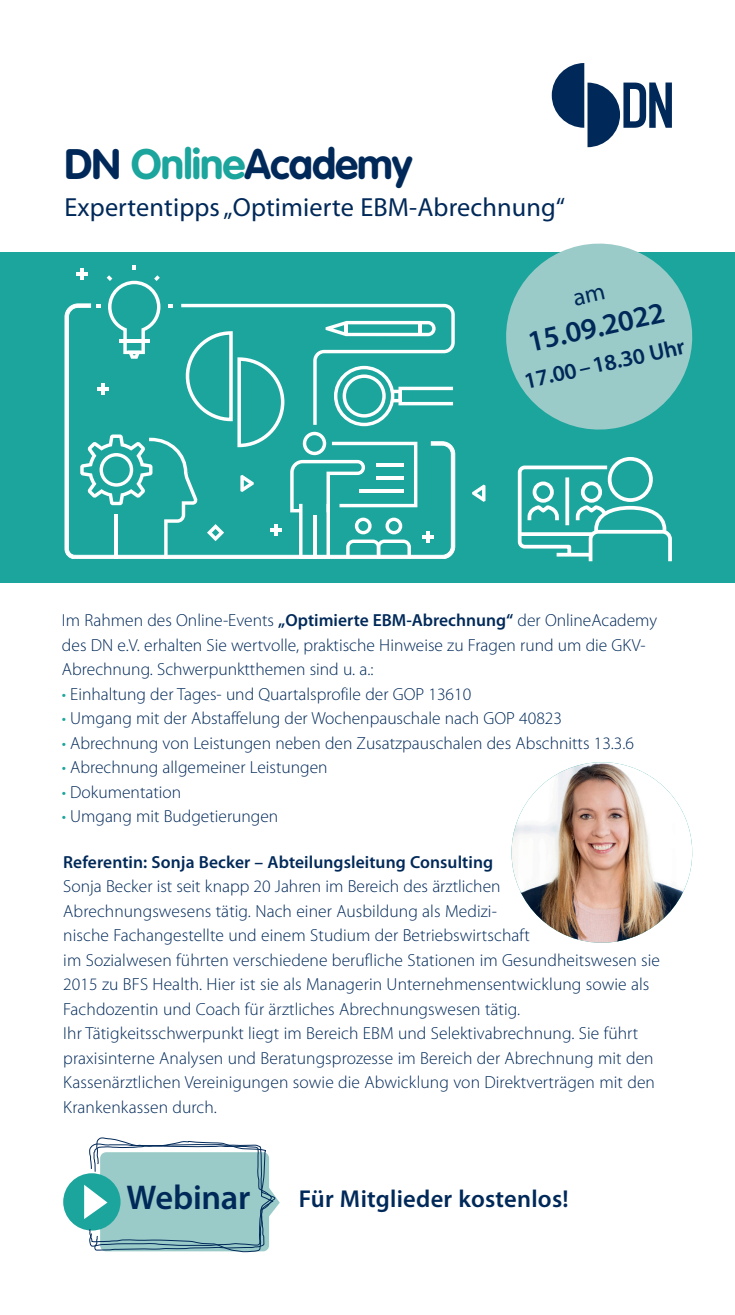
<style>
.page{position:relative;width:735px;height:1315px;background:#fff}
.page>*{position:absolute;margin:0;border:0;box-sizing:border-box;transform-origin:0 0}
.t1{font:700 42px "VAG Rounded";letter-spacing:-.02em;color:#002959}
.t2{font:600 34.48px "Myriad Pro";letter-spacing:-.01em;color:#002959}
.t3{font:600 29.75px "Myriad Pro";color:#002959}
.t4{font:26.25px "Myriad Pro";letter-spacing:.005em;color:#002959}
.t5{font:600 24.5px "Myriad Pro";letter-spacing:.01em;color:#002959}
.t6{font:600 22.75px "Myriad Pro";color:#002959}
.t7{font:300 17.5px/24.5px "Myriad Pro";letter-spacing:.005em;color:#002959}
.t8{font:600 17.5px "Myriad Pro";letter-spacing:.005em;color:#002959}
.s1{color:#1ba59d}
.s2{font-weight:600}
</style>
<div class="page">
<div style="left:0;top:252px;width:734px;height:331px;background:#1ba59d"></div>
<svg style="left:506px;top:243px;width:187px;height:187px;fill:#9acbc8"></svg>
<svg style="left:551px;top:63px;width:120px;height:84px"></svg>
<img style="left:511px;top:762px;width:182px;height:181px">
<div style="left:63px;top:1173px;width:57px;height:57px;background:#1ba59d;border-radius:50%"></div>
<svg style="left:84px;top:1137px;width:195px;height:116px"></svg>
<div style="left:607px;top:457px;width:45px;height:45px;border:4px solid #fff;border-radius:50%"></div>
<svg style="left:517px;top:464px;width:155px;height:98px"></svg>
<svg style="left:64px;top:303px;width:391px;height:255px"></svg>
<svg style="left:472px;top:484px;width:13px;height:18px"></svg>
<hr style="left:76px;top:272px;width:12px;height:4px;background:#fff">
<svg style="left:80px;top:265px;width:374px;height:294px"></svg>
<svg style="left:573px;top:287px;width:31px;height:19px"></svg>
<h1 class="t1" style="left:64px;top:140px;width:349px">DN <span class="s1">Online</span>Academy</h1>
<h3 class="t4" style="left:64px;top:193px;width:502px">Expertentipps „Optimierte EBM-Abrechnung“</h3>
<h3 class="t3" style="left:524px;top:326px;width:140px;rotate:-13deg">15.09.2022</h3>
<h3 class="t6" style="left:521px;top:368px;width:165px;rotate:-12deg">17.00 – 18.30 Uhr</h3>
<p class="t7" style="left:62px;top:608px;width:596px">Im Rahmen des Online-Events <span class="s2">„Optimierte EBM-Abrechnung“</span> der OnlineAcademy des DN e.V. erhalten Sie wertvolle, praktische Hinweise zu Fragen rund um die GKV-<br>Abrechnung. Schwerpunktthemen sind u. a.:</p>
<p class="t7" style="left:62px;top:682px;width:410px"><span class="s1">•</span> Einhaltung der Tages- und Quartalsprofile der GOP 13610</p>
<p class="t7" style="left:62px;top:706px;width:501px"><span class="s1">•</span> Umgang mit der Abstaffelung der Wochenpauschale nach GOP 40823</p>
<p class="t7" style="left:62px;top:731px;width:573px"><span class="s1">•</span> Abrechnung von Leistungen neben den Zusatzpauschalen des Abschnitts 13.3.6</p>
<p class="t7" style="left:62px;top:755px;width:267px"><span class="s1">•</span> Abrechnung allgemeiner Leistungen</p>
<p class="t7" style="left:62px;top:780px;width:121px"><span class="s1">•</span> Dokumentation</p>
<p class="t7" style="left:62px;top:804px;width:218px"><span class="s1">•</span> Umgang mit Budgetierungen</p>
<p class="t8" style="left:63px;top:852px;width:431px">Referentin: Sonja Becker – Abteilungsleitung Consulting</p>
<p class="t7" style="left:63px;top:874px;width:598px">Sonja Becker ist seit knapp 20 Jahren im Bereich des ärztlichen<br>Abrechnungswesens tätig. Nach einer Ausbildung als Medizi-<br>nische Fachangestellte und einem Studium der Betriebswirtschaft<br>im Sozialwesen führten verschiedene berufliche Stationen im Gesundheitswesen sie 2015 zu BFS Health. Hier ist sie als Managerin Unternehmensentwicklung sowie als Fachdozentin und Coach für ärztliches Abrechnungswesen tätig.<br>Ihr Tätigkeitsschwerpunkt liegt im Bereich EBM und Selektivabrechnung. Sie führt praxisinterne Analysen und Beratungsprozesse im Bereich der Abrechnung mit den Kassenärztlichen Vereinigungen sowie die Abwicklung von Direktverträgen mit den Krankenkassen durch.</p>
<h2 class="t2" style="left:126px;top:1178px;width:125px">Webinar</h2>
<h3 class="t5" style="left:299px;top:1185px;width:271px">Für Mitglieder kostenlos!</h3>
</div>
